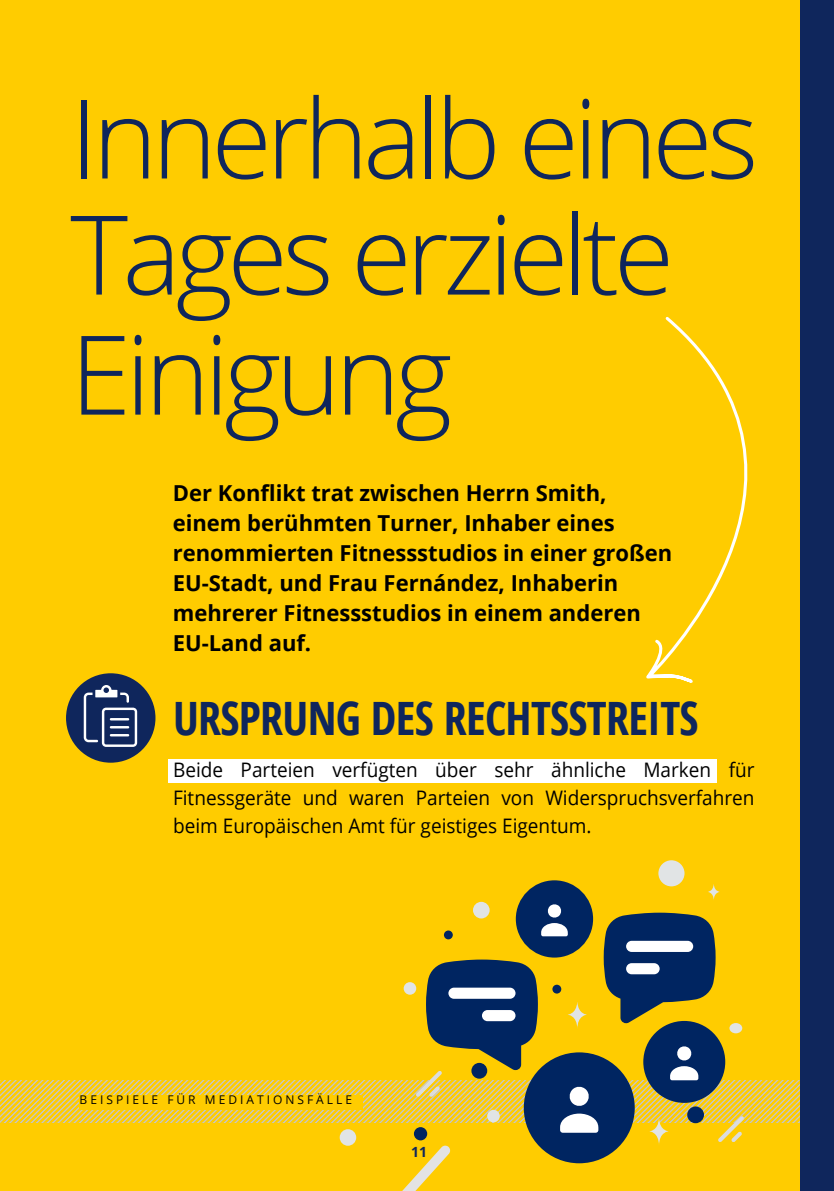
<style>
.page{position:relative;width:834px;height:1191px;background:#fff}
.page>*{position:absolute;margin:0;border:0;box-sizing:border-box;transform-origin:0 0}
.t1{font:300 110px/118px "Open Sans";letter-spacing:-.05em;color:#0f265c}
.t2{font:700 condensed 46px "Open Sans";letter-spacing:-.015em;color:#0f265c}
.t3{font:700 22px/30px "Open Sans";color:#000}
.t4{font:20px/28px "Open Sans";color:#000;text-align:justify;scale:.95 1}
.t5{font:700 14px "Open Sans";color:#0f265c}
.t6{font:12px "Open Sans";letter-spacing:.25em;color:#000}
</style>
<div class="page">
<div style="left:799px;top:0;width:34px;height:1191px;background:#0f265c"></div>
<div style="left:0;top:0;width:799px;height:1191px;background:#fc0"></div>
<svg style="left:646px;top:315px;width:154px;height:406px"></svg>
<div style="left:168px;top:760px;width:549px;height:23px;background:#fff"></div>
<svg style="left:473px;top:901px;width:16px;height:17px"></svg>
<div style="left:658px;top:860px;width:26px;height:26px;background:#e1e4e5;border-radius:50%"></div>
<div style="left:515px;top:880px;width:78px;height:77px;background:#002561;border-radius:50%"></div>
<svg style="left:0;top:903px;width:799px;height:288px"></svg>
<svg style="left:707px;top:884px;width:13px;height:17px"></svg>
<div style="left:66px;top:673px;width:89px;height:89px;background:#0f265c;border-radius:50%"></div>
<svg style="left:84px;top:685px;width:53px;height:62px"></svg>
<h1 class="t1" style="left:70px;top:77px;width:689px">Innerhalb eines<br>Tages erzielte<br>Einigung</h1>
<p class="t3" style="left:173px;top:478px;width:501px">Der Konflikt trat zwischen Herrn Smith, einem berühmten Turner, Inhaber eines renommierten Fitnessstudios in einer großen EU-Stadt, und Frau Fernández, Inhaberin mehrerer Fitnessstudios in einem anderen EU-Land auf.</p>
<h2 class="t2" style="left:173px;top:686px;width:527px">URSPRUNG DES RECHTSSTREITS</h2>
<p class="t4" style="left:173px;top:755px;width:613px">Beide Parteien verfügten über sehr ähnliche Marken für Fitnessgeräte und waren Parteien von Widerspruchsverfahren beim Europäischen Amt für geistiges Eigentum.</p>
<p class="t6" style="left:80px;top:1091px;width:274px">BEISPIELE FÜR MEDIATIONSFÄLLE</p>
<p class="t5" style="left:411px;top:1142px;width:18px">11</p>
</div>
